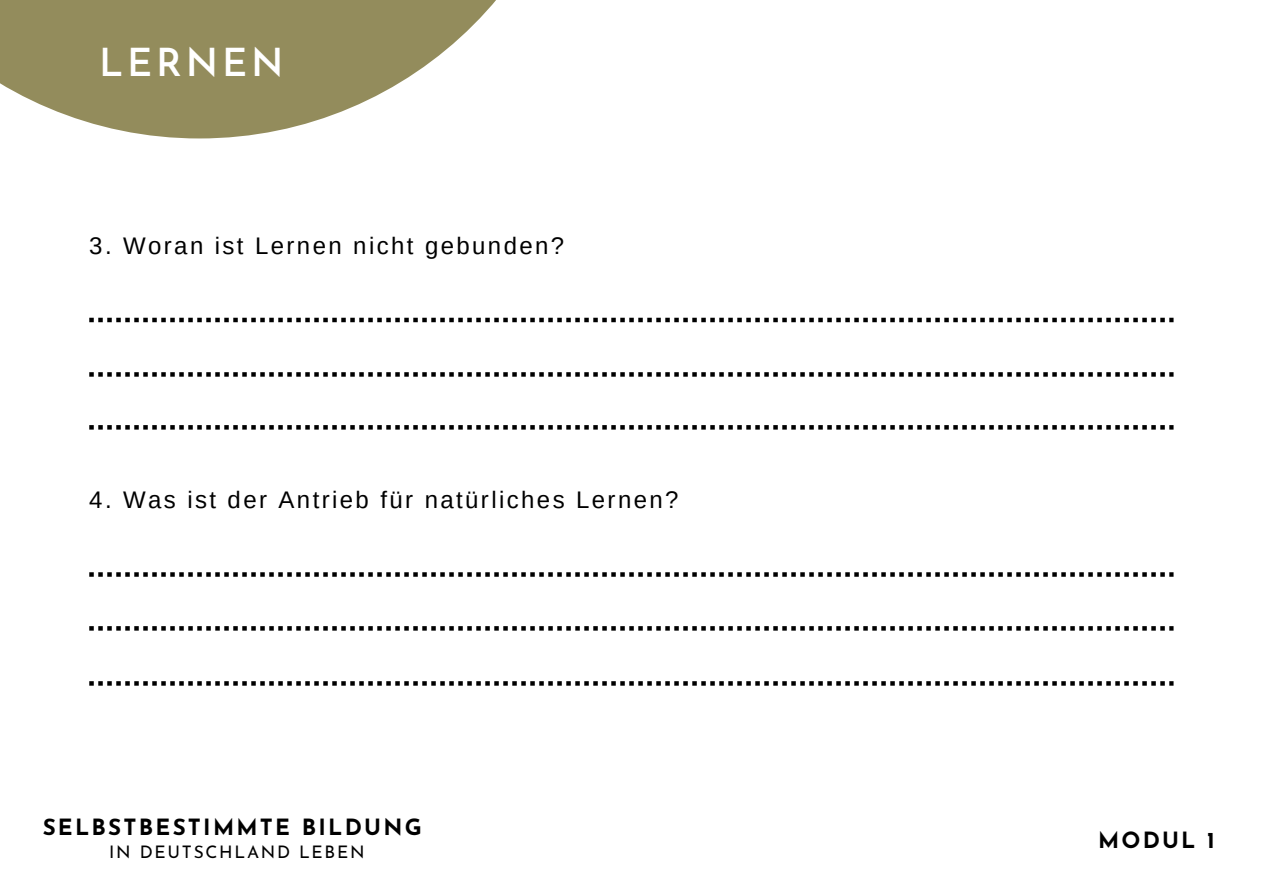
<style>
.page{position:relative;width:1263px;height:894px;background:#fff}
.page>*{position:absolute;margin:0;border:0;box-sizing:border-box;transform-origin:0 0}
.t1{font:600 38.4px "Josefin Sans";letter-spacing:.1em;color:#fff}
.t2{font:24px "Arimo";letter-spacing:.1em;color:#000}
.t3{font:700 22.35px "Josefin Sans";letter-spacing:.1em;color:#000}
.t4{font:17.25px "Josefin Sans";letter-spacing:.1em;color:#000}
</style>
<div class="page">
<svg style="left:0;top:0;width:496px;height:138px;fill:#938c5c"></svg>
<svg style="left:89px;top:317px;width:1084px;height:5px"></svg>
<svg style="left:89px;top:372px;width:1084px;height:4px"></svg>
<svg style="left:89px;top:425px;width:1084px;height:4px"></svg>
<svg style="left:89px;top:572px;width:1084px;height:4px"></svg>
<svg style="left:89px;top:626px;width:1084px;height:4px"></svg>
<svg style="left:89px;top:681px;width:1084px;height:4px"></svg>
<p class="t1" style="left:99px;top:47px;width:186px">LERNEN</p>
<p class="t2" style="left:89px;top:232px;width:476px">3. Woran ist Lernen nicht gebunden?</p>
<p class="t2" style="left:89px;top:486px;width:591px">4. Was ist der Antrieb für natürliches Lernen?</p>
<p class="t3" style="left:43px;top:818px;width:380px">SELBSTBESTIMMTE BILDUNG</p>
<p class="t4" style="left:109px;top:844px;width:257px">IN DEUTSCHLAND LEBEN</p>
<p class="t3" style="left:1098px;top:831px;width:118px">MODUL 1</p>
</div>
